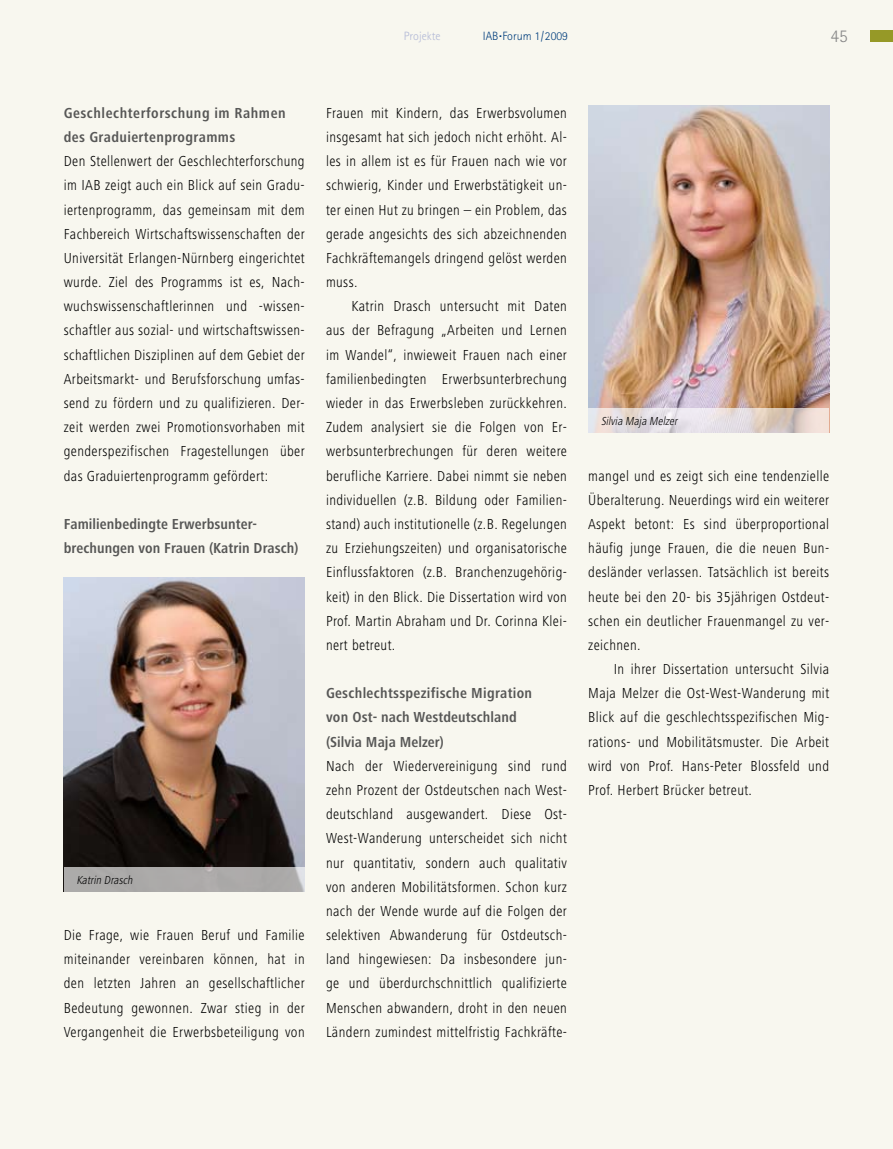
<style>
.page{position:relative;width:893px;height:1149px;background:#fff}
.page>*{position:absolute;margin:0;border:0;box-sizing:border-box;transform-origin:0 0}
.t1{font:300 18px "Rotis Sans Serif";color:#878787}
.t2{font:300 condensed 15px/24.2px "Frutiger Next LT";letter-spacing:.025em;color:#000;text-align:justify}
.t3{font:700 condensed 15px/24.2px "Frutiger Next LT";letter-spacing:.005em;color:#575756}
.t4{font:700 condensed 15px/24.2px "Frutiger Next LT";letter-spacing:.035em;color:#575756}
.t5{font:italic 300 condensed 12px "Frutiger Next LT";color:#000}
.t6{font:300 12px "Rotis Sans Serif";color:#003d7c}
.t7{font:300 12px "Rotis Sans Serif";color:#b0b7d6}
</style>
<div class="page">
<div style="left:0;top:0;width:893px;height:1148px;background:#f8f7ef"></div>
<img style="left:588px;top:105px;width:241px;height:303px">
<svg style="left:588px;top:408px;width:241px;height:24px;background:#e3d9d9"></svg>
<img style="left:64px;top:577px;width:241px;height:290px">
<div style="left:64px;top:867px;width:241px;height:24px;background:#acaaa9"></div>
<div style="left:871px;top:30px;width:22px;height:12px;background:#969927"></div>
<p class="t7" style="left:404px;top:29px;width:38px">Projekte</p>
<p class="t6" style="left:483px;top:29px;width:87px">IAB<sup>.</sup>Forum 1/2009</p>
<p class="t1" style="left:830px;top:26px;width:19px">45</p>
<p class="t4" style="left:64px;top:101px;width:223px">Geschlechterforschung im Rahmen des Graduiertenprogramms</p>
<p class="t2" style="left:64px;top:149px;width:242px">Den Stellenwert der Geschlechterforschung im IAB zeigt auch ein Blick auf sein Gradu&shy;iertenprogramm, das gemeinsam mit dem Fachbereich Wirtschaftswissenschaften der Universität Erlangen-Nürnberg eingerichtet wurde. Ziel des Programms ist es, Nach&shy;wuchswissenschaftlerinnen und -wissen&shy;schaftler aus sozial- und wirtschaftswissen&shy;schaftlichen Disziplinen auf dem Gebiet der Arbeitsmarkt- und Berufsforschung umfas&shy;send zu fördern und zu qualifizieren. Der&shy;zeit werden zwei Promotionsvorhaben mit genderspezifischen Fragestellungen über das Graduiertenprogramm gefördert:</p>
<p class="t3" style="left:64px;top:511px;width:236px">Familienbedingte Erwerbsunter&shy;brechungen von Frauen (Katrin Drasch)</p>
<p class="t5" style="left:77px;top:873px;width:60px">Katrin Drasch</p>
<p class="t2" style="left:64px;top:922px;width:242px">Die Frage, wie Frauen Beruf und Familie miteinander vereinbaren können, hat in den letzten Jahren an gesellschaftlicher Bedeutung gewonnen. Zwar stieg in der Vergangenheit die Erwerbsbeteiligung von</p>
<p class="t2" style="left:326px;top:101px;width:242px">Frauen mit Kindern, das Erwerbsvolumen insgesamt hat sich jedoch nicht erhöht. Al&shy;les in allem ist es für Frauen nach wie vor schwierig, Kinder und Erwerbstätigkeit un&shy;ter einen Hut zu bringen – ein Problem, das gerade angesichts des sich abzeichnenden Fachkräftemangels dringend gelöst werden muss.</p>
<p class="t2" style="left:326px;top:294px;width:242px;text-indent:26px">Katrin Drasch untersucht mit Daten aus der Befragung „Arbeiten und Lernen im Wandel“, inwieweit Frauen nach einer familienbedingten Erwerbsunterbrechung wieder in das Erwerbsleben zurückkehren.<br>Zudem analysiert sie die Folgen von Er&shy;werbsunterbrechungen für deren weitere berufliche Karriere. Dabei nimmt sie neben individuellen (z.B. Bildung oder Familien&shy;stand) auch institutionelle (z.B. Regelungen zu Erziehungszeiten) und organisatorische Einflussfaktoren (z.B. Branchenzugehörig&shy;keit) in den Blick. Die Dissertation wird von Prof. Martin Abraham und Dr. Corinna Klei&shy;nert betreut.</p>
<p class="t3" style="left:326px;top:681px;width:208px">Geschlechtsspezifische Migration von Ost- nach Westdeutschland (Silvia Maja Melzer)</p>
<p class="t2" style="left:326px;top:753px;width:242px">Nach der Wiedervereinigung sind rund zehn Prozent der Ostdeutschen nach West&shy;deutschland ausgewandert. Diese Ost-West-Wanderung unterscheidet sich nicht nur quantitativ, sondern auch qualitativ von anderen Mobilitätsformen. Schon kurz nach der Wende wurde auf die Folgen der selektiven Abwanderung für Ostdeutsch&shy;land hingewiesen: Da insbesondere jun&shy;ge und überdurchschnittlich qualifizierte Menschen abwandern, droht in den neuen Ländern zumindest mittelfristig Fachkräfte-</p>
<p class="t5" style="left:601px;top:414px;width:80px">Silvia Maja Melzer</p>
<p class="t2" style="left:588px;top:463px;width:242px">mangel und es zeigt sich eine tendenzielle Überalterung. Neuerdings wird ein weiterer Aspekt betont: Es sind überproportional häufig junge Frauen, die die neuen Bun&shy;desländer verlassen. Tatsächlich ist bereits heute bei den 20- bis 35jährigen Ostdeut&shy;schen ein deutlicher Frauenmangel zu ver&shy;zeichnen.</p>
<p class="t2" style="left:588px;top:657px;width:242px;text-indent:26px">In ihrer Dissertation untersucht Silvia Maja Melzer die Ost-West-Wanderung mit Blick auf die geschlechtsspezifischen Mig&shy;rations- und Mobilitätsmuster. Die Arbeit wird von Prof. Hans-Peter Blossfeld und Prof. Herbert Brücker betreut.</p>
</div>
